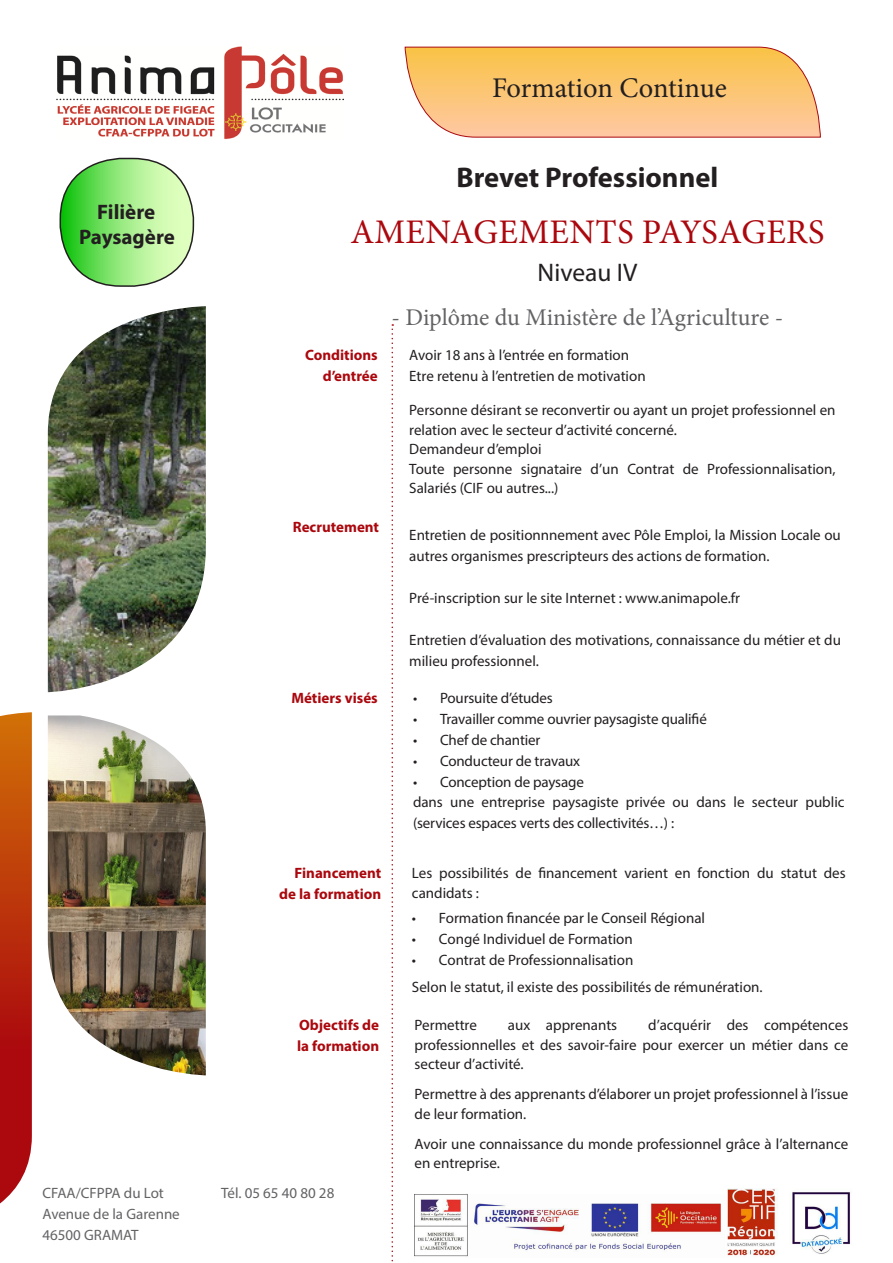
<style>
.page{position:relative;width:893px;height:1263px;background:#fff}
.page>*{position:absolute;margin:0;border:0;box-sizing:border-box;transform-origin:0 0}
.t1{font:34.5px "Minion Pro";letter-spacing:.01em;color:#ab080e}
.t2{font:700 28.5px "Myriad Pro";color:#231f20}
.t3{font:28.5px "Minion Pro";letter-spacing:-.005em;color:#231f20}
.t4{font:25.5px "Myriad Pro";color:#231f20}
.t5{font:24px "Minion Pro";letter-spacing:-.005em;color:#636366}
.t6{font:700 21px/25.2px "Myriad Pro";color:#231f20;text-align:center}
.t7{font:15px/19.5px "Myriad Pro";color:#231f20}
.t8{font:700 15px "Myriad Pro";color:#ab080e}
.t9{font:15px "Myriad Pro";color:#636366}
</style>
<div class="page">
<svg style="left:0;top:712px;width:32px;height:491px"></svg>
<svg style="left:391px;top:324px;width:2px;height:938px"></svg>
<img style="left:48px;top:306px;width:158px;height:386px">
<img style="left:48px;top:715px;width:158px;height:360px">
<img style="left:56px;top:47px;width:287px;height:92px">
<svg style="left:60px;top:158px;width:133px;height:128px"></svg>
<div style="left:60px;top:158px;width:134px;height:129px;border:2px solid #231f20;border-radius:61px"></div>
<svg style="left:404px;top:46px;width:417px;height:92px"></svg>
<img style="left:415px;top:1189px;width:436px;height:68px">
<p class="t6" style="left:79px;top:199px;width:97px">Filière<br>Paysagère</p>
<p class="t9" style="left:43px;top:1183px;width:123px">CFAA/CFPPA du Lot</p>
<p class="t9" style="left:43px;top:1204px;width:139px">Avenue de la Garenne</p>
<p class="t9" style="left:43px;top:1225px;width:97px">46500 GRAMAT</p>
<p class="t3" style="left:492px;top:68px;width:236px">Formation Continue</p>
<p class="t2" style="left:456px;top:158px;width:263px">Brevet Professionnel</p>
<p class="t1" style="left:350px;top:209px;width:476px">AMENAGEMENTS PAYSAGERS</p>
<p class="t4" style="left:537px;top:257px;width:101px">Niveau IV</p>
<p class="t5" style="left:391px;top:301px;width:393px">- Diplôme du Ministère de l’Agriculture -</p>
<p class="t8" style="left:305px;top:345px;width:74px">Conditions</p>
<p class="t8" style="left:323px;top:366px;width:57px">d’entrée</p>
<p class="t8" style="left:293px;top:517px;width:88px">Recrutement</p>
<p class="t7" style="left:409px;top:345px;width:221px">Avoir 18 ans à l’entrée en formation</p>
<p class="t7" style="left:409px;top:366px;width:238px">Etre retenu à l’entretien de motivation</p>
<p class="t7" style="left:409px;top:400px;width:428px">Personne désirant se reconvertir ou ayant un projet professionnel en relation avec le secteur d’activité concerné.</p>
<p class="t7" style="left:409px;top:439px;width:134px">Demandeur d’emploi</p>
<p class="t7" style="left:409px;top:459px;width:428px">Toute personne signataire d’un Contrat de Professionnalisation,<br>Salariés (CIF ou autres...)</p>
<p class="t7" style="left:409px;top:525px;width:433px;line-height:21px">Entretien de positionnnement avec Pôle Emploi, la Mission Locale ou autres organismes prescripteurs des actions de formation.</p>
<p class="t7" style="left:409px;top:588px;width:332px">Pré-inscription sur le site Internet : www.animapole.fr</p>
<p class="t7" style="left:409px;top:630px;width:433px;line-height:21px">Entretien d’évaluation des motivations, connaissance du métier et du milieu professionnel.</p>
<p class="t8" style="left:291px;top:689px;width:88px">Métiers visés</p>
<p class="t7" style="left:413px;top:688px;width:141px">• Poursuite d’études</p>
<p class="t7" style="left:413px;top:709px;width:295px">• Travailler comme ouvrier paysagiste qualifié</p>
<p class="t7" style="left:413px;top:730px;width:129px">• Chef de chantier</p>
<p class="t7" style="left:413px;top:751px;width:169px">• Conducteur de travaux</p>
<p class="t7" style="left:413px;top:772px;width:172px">• Conception de paysage</p>
<p class="t7" style="left:413px;top:791px;width:433px;line-height:21px">dans une entreprise paysagiste privée ou dans le secteur public (services espaces verts des collectivités…) :</p>
<p class="t8" style="left:295px;top:863px;width:88px">Financement</p>
<p class="t8" style="left:279px;top:884px;width:104px">de la formation</p>
<p class="t7" style="left:412px;top:863px;width:435px">Les possibilités de financement varient en fonction du statut des candidats :</p>
<p class="t7" style="left:412px;top:908px;width:295px">• Formation financée par le Conseil Régional</p>
<p class="t7" style="left:412px;top:929px;width:222px">• Congé Individuel de Formation</p>
<p class="t7" style="left:412px;top:950px;width:223px">• Contrat de Professionnalisation</p>
<p class="t7" style="left:412px;top:977px;width:352px">Selon le statut, il existe des possibilités de rémunération.</p>
<p class="t8" style="left:299px;top:1015px;width:82px">Objectifs de</p>
<p class="t8" style="left:297px;top:1036px;width:84px">la formation</p>
<p class="t9" style="left:221px;top:1183px;width:115px">Tél. 05 65 40 80 28</p>
<p class="t7" style="left:415px;top:1015px;width:435px;text-align:justify;text-indent:234px">d’acquérir des compétences professionnelles et des savoir-faire pour exercer un métier dans ce secteur d’activité.</p>
<p class="t7" style="left:415px;top:1084px;width:435px">Permettre à des apprenants d’élaborer un projet professionnel à l’issue de leur formation.</p>
<p class="t7" style="left:415px;top:1133px;width:435px">Avoir une connaissance du monde professionnel grâce à l’alternance en entreprise.</p>
<p class="t7" style="left:415px;top:1015px;width:64px">Permettre</p>
<p class="t7" style="left:508px;top:1015px;width:111px">aux apprenants</p>
</div>
